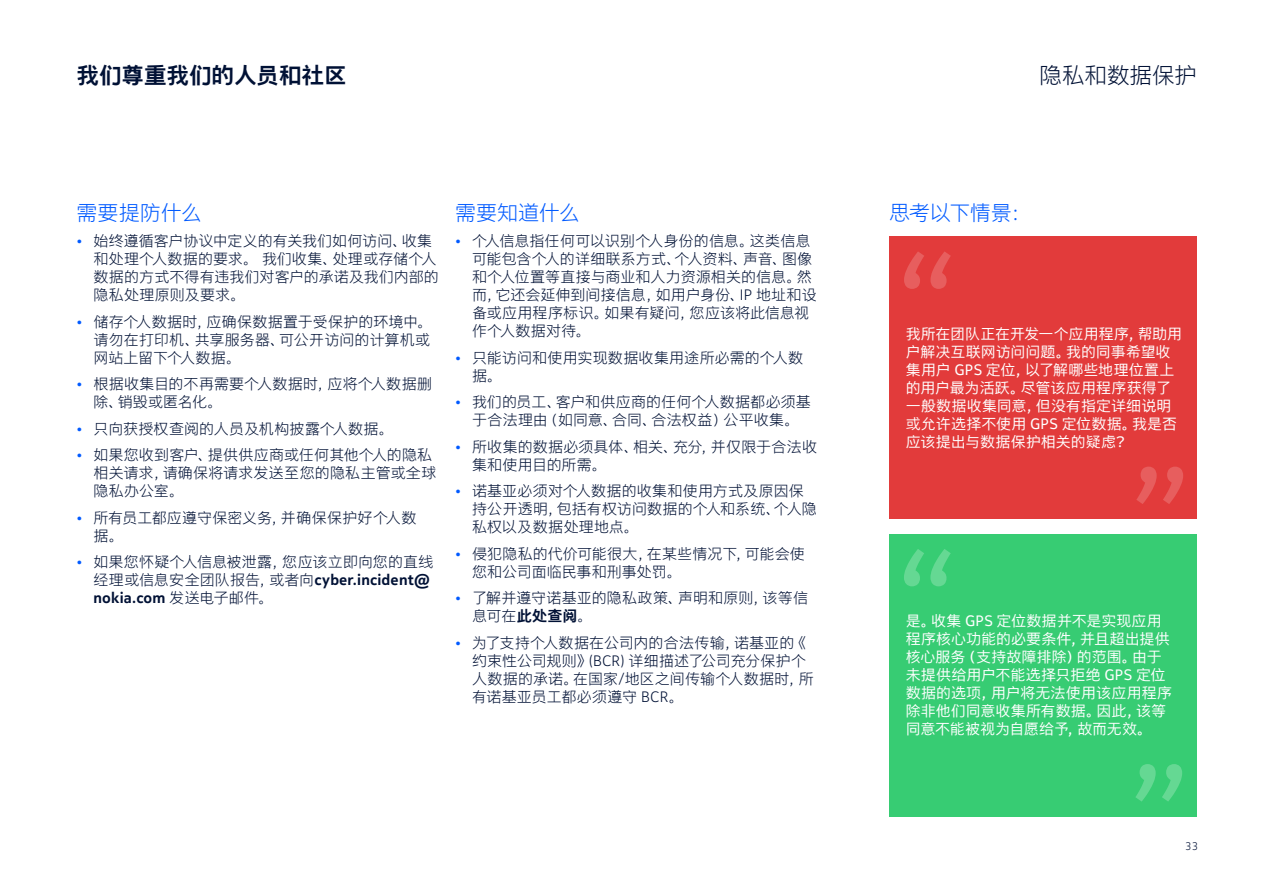
<style>
.page{position:relative;width:1263px;height:893px;background:#fff}
.page>*{position:absolute;margin:0;border:0;box-sizing:border-box;transform-origin:0 0}
.t1{font:700 22.5px "Nokia Pure Headline Chinese";color:#001135}
.t2{font:300 22.5px "Nokia Pure Headline Chinese";color:#001135}
.t3{font:300 21px "Nokia Pure Headline Chinese";letter-spacing:-.01em;color:#005aff}
.t4{font:300 15px/18px "Nokia Pure Headline Chinese";letter-spacing:.01em;color:#001135}
.t5{font:15px/18px "Nokia Pure Headline Chinese";letter-spacing:.005em;color:#fff}
.t6{font:300 11.25px "Nokia Pure Headline Chinese";color:#001135}
.s1{font-size:13.5px;color:#005aff}
.s2{font-weight:700}
</style>
<div class="page">
<div style="left:889px;top:534px;width:308px;height:282px;background:#37cc73"></div>
<div style="left:889px;top:237px;width:308px;height:282px;background:#e23b3b"></div>
<svg style="left:1136px;top:467px;width:47px;height:37px"></svg>
<svg style="left:1135px;top:764px;width:47px;height:37px"></svg>
<svg style="left:904px;top:251px;width:47px;height:38px"></svg>
<svg style="left:904px;top:549px;width:47px;height:37px"></svg>
<hr style="left:0;top:0;width:1px;height:893px;background:#001135">
<h1 class="t1" style="left:77px;top:61px;width:272px">我们尊重我们的人员和社区</h1>
<h2 class="t3" style="left:77px;top:199px;width:127px">需要提防什么</h2>
<p class="t4" style="left:94px;top:232px;width:347px;text-indent:-17px"><span class="s1">•</span> 始终遵循客户协议中定义的有关我们如何访问、收集和处理个人数据的要求。 我们收集、处理或存储个人数据的方式不得有违我们对客户的承诺及我们内部的隐私处理原则及要求。</p>
<p class="t4" style="left:94px;top:312px;width:341px;text-indent:-17px"><span class="s1">•</span> 储存个人数据时，应确保数据置于受保护的环境中。请勿在打印机、共享服务器、可公开访问的计算机或网站上留下个人数据。</p>
<p class="t4" style="left:94px;top:375px;width:340px;text-indent:-17px"><span class="s1">•</span> 根据收集目的不再需要个人数据时，应将个人数据删除、销毁或匿名化。</p>
<p class="t4" style="left:77px;top:419px;width:319px"><span class="s1">•</span> 只向获授权查阅的人员及机构披露个人数据。</p>
<p class="t4" style="left:94px;top:446px;width:344px;text-indent:-17px"><span class="s1">•</span> 如果您收到客户、提供供应商或任何其他个人的隐私相关请求，请确保将请求发送至您的隐私主管或全球隐私办公室。</p>
<p class="t4" style="left:94px;top:508px;width:324px;text-indent:-17px"><span class="s1">•</span> 所有员工都应遵守保密义务，并确保保护好个人数据。</p>
<p class="t4" style="left:94px;top:553px;width:341px;text-indent:-17px"><span class="s1">•</span> 如果您怀疑个人信息被泄露，您应该立即向您的直线经理或信息安全团队报告，或者向<span class="s2">cyber.incident@ nokia.com</span> 发送电子邮件。</p>
<h2 class="t3" style="left:455px;top:199px;width:126px">需要知道什么</h2>
<p class="t4" style="left:472px;top:232px;width:346px;text-indent:-17px"><span class="s1">•</span> 个人信息指任何可以识别个人身份的信息。这类信息可能包含个人的详细联系方式、个人资料、声音、图像和个人位置等直接与商业和人力资源相关的信息。然而，它还会延伸到间接信息，如用户身份、IP 地址和设备或应用程序标识。如果有疑问，您应该将此信息视作个人数据对待。</p>
<p class="t4" style="left:472px;top:348px;width:333px;text-indent:-17px"><span class="s1">•</span> 只能访问和使用实现数据收集用途所必需的个人数据。</p>
<p class="t4" style="left:455px;top:393px;width:357px;text-align:center"><span class="s1">•</span> 我们的员工、客户和供应商的任何个人数据都必须基于合法理由（如同意、合同、合法权益）公平收集。</p>
<p class="t4" style="left:472px;top:437px;width:347px;text-indent:-17px"><span class="s1">•</span> 所收集的数据必须具体、相关、充分，并仅限于合法收集和使用目的所需。</p>
<p class="t4" style="left:472px;top:482px;width:346px;text-indent:-17px"><span class="s1">•</span> 诺基亚必须对个人数据的收集和使用方式及原因保持公开透明，包括有权访问数据的个人和系统、个人隐私权以及数据处理地点。</p>
<p class="t4" style="left:472px;top:544px;width:334px;text-indent:-17px"><span class="s1">•</span> 侵犯隐私的代价可能很大，在某些情况下，可能会使您和公司面临民事和刑事处罚。</p>
<p class="t4" style="left:472px;top:589px;width:338px;text-indent:-17px"><span class="s1">•</span> 了解并遵守诺基亚的隐私政策、声明和原则，该等信息可在<span class="s2">此处查阅</span>。</p>
<p class="t4" style="left:472px;top:633px;width:343px;text-indent:-17px"><span class="s1">•</span> 为了支持个人数据在公司内的合法传输，诺基亚的《约束性公司规则》(BCR) 详细描述了公司充分保护个人数据的承诺。在国家/地区之间传输个人数据时，所有诺基亚员工都必须遵守 BCR。</p>
<h1 class="t2" style="left:1039px;top:60px;width:159px">隐私和数据保护</h1>
<h2 class="t3" style="left:889px;top:199px;width:144px">思考以下情景：</h2>
<p class="t5" style="left:906px;top:325px;width:278px">我所在团队正在开发一个应用程序，帮助用户解决互联网访问问题。我的同事希望收集用户 GPS 定位，以了解哪些地理位置上的用户最为活跃。尽管该应用程序获得了一般数据收集同意，但没有指定详细说明或允许选择不使用 GPS 定位数据。我是否应该提出与数据保护相关的疑虑？</p>
<p class="t5" style="left:906px;top:612px;width:268px">是。收集 GPS 定位数据并不是实现应用程序核心功能的必要条件，并且超出提供核心服务（支持故障排除）的范围。由于未提供给用户不能选择只拒绝 GPS 定位数据的选项，用户将无法使用该应用程序除非他们同意收集所有数据。因此，该等同意不能被视为自愿给予，故而无效。</p>
<p class="t6" style="left:1185px;top:839px;width:15px">33</p>
</div>
